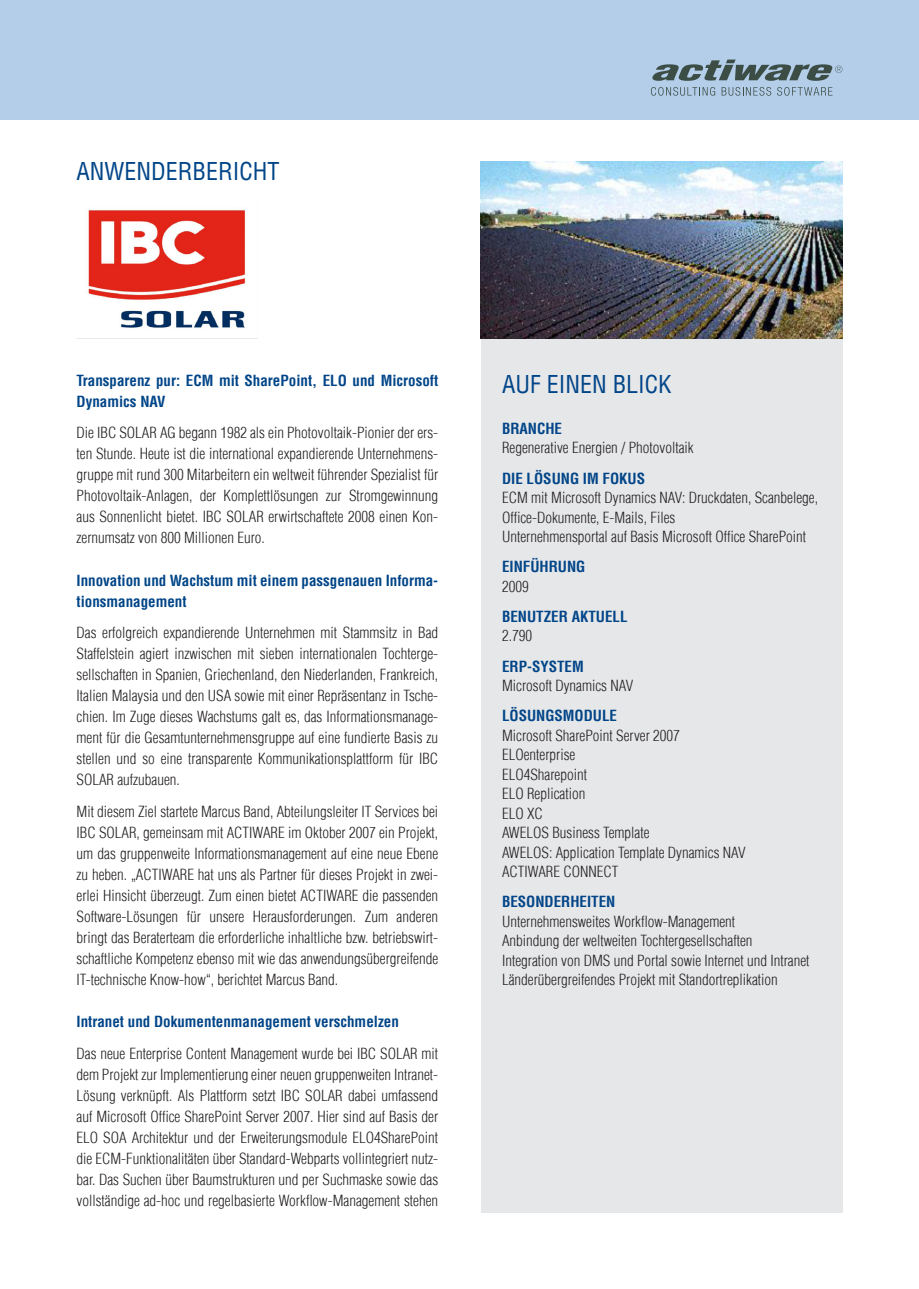
<style>
.page{position:relative;width:919px;height:1289px;background:#fff}
.page>*{position:absolute;margin:0;border:0;box-sizing:border-box;transform-origin:0 0}
.t1{font:condensed 24px "Helvetica LT";color:#014588}
.t2{font:300 condensed 15px/21px "Helvetica LT";color:#231f20}
.t3{font:700 condensed 15px/21px "Helvetica LT";color:#014588}
.s1{font-weight:700;color:#014588}
.s2{font-weight:300;color:#231f20}
</style>
<div class="page">
<img style="left:87px;top:210px;width:159px;height:118px">
<div style="left:480px;top:338px;width:362px;height:874px;background:#e6e7e9"></div>
<img style="left:480px;top:162px;width:362px;height:176px">
<div style="left:0;top:0;width:918px;height:119px;background:#b4ceea"></div>
<svg style="left:652px;top:60px;width:190px;height:21px"></svg>
<svg style="left:651px;top:87px;width:64px;height:9px"></svg>
<svg style="left:721px;top:87px;width:50px;height:9px"></svg>
<svg style="left:777px;top:87px;width:55px;height:9px"></svg>
<p class="t1" style="left:77px;top:156px;width:204px">ANWENDERBERICHT</p>
<p class="t3" style="left:77px;top:369px;width:363px">Transparenz pur: ECM mit SharePoint, ELO und Microsoft<br>Dynamics NAV</p>
<p class="t2" style="left:77px;top:422px;width:363px;text-align:justify">Die IBC SOLAR AG begann 1982 als ein Photovoltaik-Pionier der ers&shy;ten Stunde. Heute ist die international expandierende Unternehmens&shy;gruppe mit rund 300 Mitarbeitern ein weltweit führender Spezialist für Photovoltaik-Anlagen, der Komplettlösungen zur Stromgewinnung aus Sonnenlicht bietet. IBC SOLAR erwirtschaftete 2008 einen Kon&shy;zernumsatz von 800 Millionen Euro.</p>
<p class="t3" style="left:77px;top:569px;width:363px">Innovation und Wachstum mit einem passgenauen Informa&shy;tionsmanagement</p>
<p class="t2" style="left:77px;top:622px;width:363px;text-align:justify">Das erfolgreich expandierende Unternehmen mit Stammsitz in Bad Staffelstein agiert inzwischen mit sieben internationalen Tochterge&shy;sellschaften in Spanien, Griechenland, den Niederlanden, Frankreich, Italien Malaysia und den USA sowie mit einer Repräsentanz in Tsche&shy;chien. Im Zuge dieses Wachstums galt es, das Informationsmanage&shy;ment für die Gesamtunternehmensgruppe auf eine fundierte Basis zu stellen und so eine transparente Kommunikationsplattform für IBC SOLAR aufzubauen.</p>
<p class="t2" style="left:77px;top:801px;width:363px;text-align:justify">Mit diesem Ziel startete Marcus Band, Abteilungsleiter IT Services bei IBC SOLAR, gemeinsam mit ACTIWARE im Oktober 2007 ein Projekt, um das gruppenweite Informationsmanagement auf eine neue Ebene zu heben. „ACTIWARE hat uns als Partner für dieses Projekt in zwei&shy;erlei Hinsicht überzeugt. Zum einen bietet ACTIWARE die passenden Software-Lösungen für unsere Herausforderungen. Zum anderen bringt das Beraterteam die erforderliche inhaltliche bzw. betriebswirt&shy;schaftliche Kompetenz ebenso mit wie das anwendungsübergreifende IT-technische Know-how“, berichtet Marcus Band.</p>
<p class="t3" style="left:77px;top:1011px;width:324px">Intranet und Dokumentenmanagement verschmelzen</p>
<p class="t2" style="left:77px;top:1042px;width:363px;text-align:justify">Das neue Enterprise Content Management wurde bei IBC SOLAR mit dem Projekt zur Implementierung einer neuen gruppenweiten Intranet-Lösung verknüpft. Als Plattform setzt IBC SOLAR dabei umfassend auf Microsoft Office SharePoint Server 2007. Hier sind auf Basis der ELO SOA Architektur und der Erweiterungsmodule ELO4SharePoint die ECM-Funktionalitäten über Standard-Webparts vollintegriert nutz&shy;bar. Das Suchen über Baumstrukturen und per Suchmaske sowie das vollständige ad-hoc und regelbasierte Workflow-Management stehen</p>
<p class="t1" style="left:502px;top:369px;width:171px">AUF EINEN BLICK</p>
<p class="t2" style="left:502px;top:418px;width:193px;line-height:19.5px"><span class="s1">BRANCHE<br></span>Regenerative Energien / Photovoltaik</p>
<p class="t2" style="left:502px;top:468px;width:317px;line-height:19.5px"><span class="s1">DIE LÖSUNG IM FOKUS<br></span>ECM mit Microsoft Dynamics NAV: Druckdaten, Scanbelege, Office-Dokumente, E-Mails, Files<br>Unternehmensportal auf Basis Microsoft Office SharePoint</p>
<p class="t3" style="left:502px;top:557px;width:85px;line-height:19.5px">EINFÜHRUNG<br><span class="s2">2009</span></p>
<p class="t3" style="left:502px;top:606px;width:127px;line-height:19.5px">BENUTZER AKTUELL<br><span class="s2">2.790</span></p>
<p class="t2" style="left:502px;top:656px;width:133px;line-height:19.5px"><span class="s1">ERP-SYSTEM<br></span>Microsoft Dynamics NAV</p>
<p class="t2" style="left:502px;top:706px;width:245px;line-height:19.5px"><span class="s1">LÖSUNGSMODULE<br></span>Microsoft SharePoint Server 2007<br>ELOenterprise<br>ELO4Sharepoint<br>ELO Replication<br>ELO XC<br>AWELOS Business Template<br>AWELOS: Application Template Dynamics NAV<br>ACTIWARE CONNECT</p>
<p class="t2" style="left:502px;top:892px;width:309px;line-height:19.5px"><span class="s1">BESONDERHEITEN<br></span>Unternehmensweites Workflow-Management<br>Anbindung der weltweiten Tochtergesellschaften Integration von DMS und Portal sowie Internet und Intranet Länderübergreifendes Projekt mit Standortreplikation</p>
</div>
